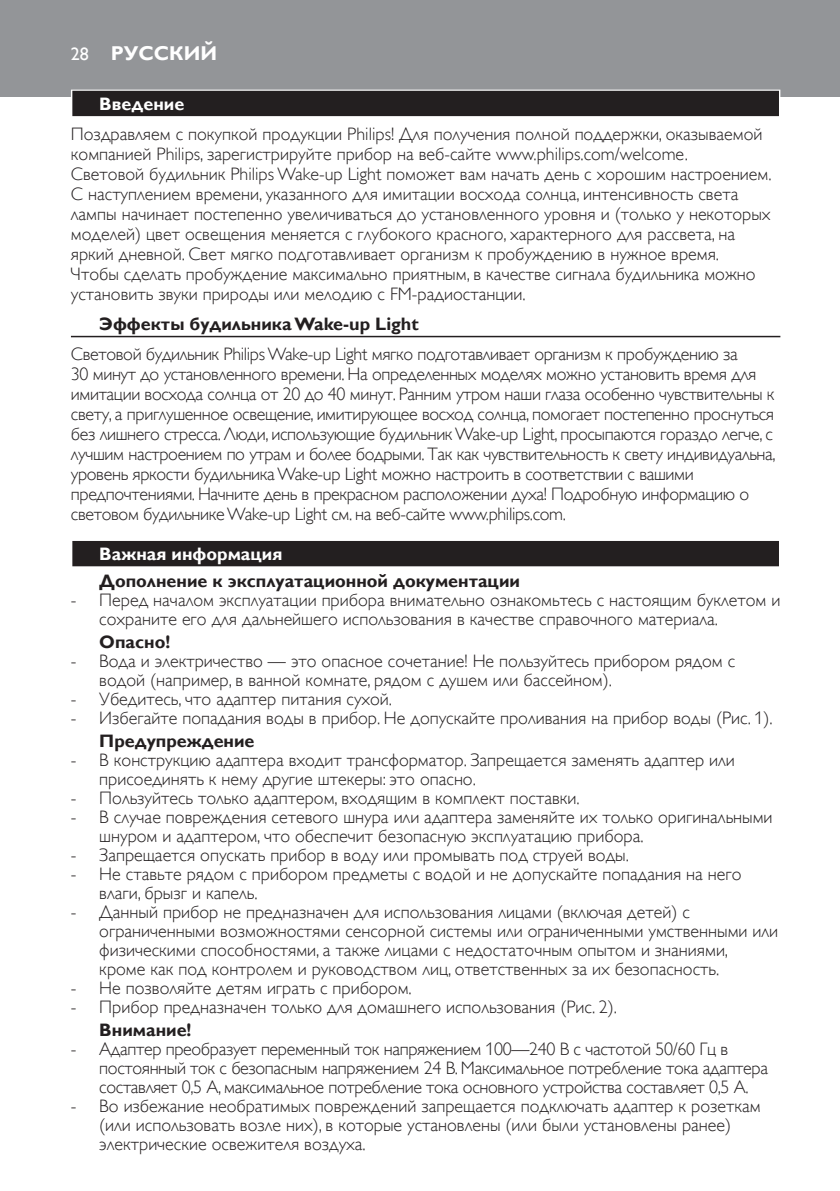
<style>
.page{position:relative;width:840px;height:1191px;background:#fff}
.page>*{position:absolute;margin:0;border:0;box-sizing:border-box;transform-origin:0 0}
.t1{font:700 20px "Gill Sans Alt One WGL";color:#fff}
.t2{font:18px/19px "Gill Sans Alt One WGL Light";color:#231f20}
.t3{font:18px/20px "Gill Sans Alt One WGL Light";letter-spacing:-.02em;color:#231f20}
.t4{font:700 18px "Gill Sans Alt One WGL";color:#231f20}
.t5{font:700 18px "Gill Sans Alt One WGL";color:#fff}
.t6{font:18px "Gill Sans Alt One WGL";color:#fff}
</style>
<div class="page">
<div style="left:0;top:0;width:839px;height:96px;background:#939598"></div>
<div style="left:71px;top:90px;width:709px;height:28px;background:#e4e3e3"></div>
<div style="left:72px;top:91px;width:706px;height:25px;background:#231f20"></div>
<hr style="left:71px;top:336px;width:709px;height:1px;background:#231f20">
<div style="left:71px;top:540px;width:709px;height:28px;background:#b9b7b8"></div>
<div style="left:72px;top:541px;width:706px;height:25px;background:#231f20"></div>
<p class="t6" style="left:71px;top:42px;width:19px">28</p>
<p class="t1" style="left:111px;top:40px;width:108px">РУССКИЙ</p>
<p class="t5" style="left:99px;top:92px;width:86px">Введение</p>
<p class="t2" style="left:71px;top:124px;width:701px;line-height:20px">Поздравляем с покупкой продукции Philips! Для получения полной поддержки, оказываемой компанией Philips, зарегистрируйте прибор на веб-сайте www.philips.com/welcome.<br>Световой будильник Philips Wake-up Light поможет вам начать день с хорошим настроением.<br>С наступлением времени, указанного для имитации восхода солнца, интенсивность света лампы начинает постепенно увеличиваться до установленного уровня и (только у некоторых моделей) цвет освещения меняется с глубокого красного, характерного для рассвета, на яркий дневной. Свет мягко подготавливает организм к пробуждению в нужное время.<br>Чтобы сделать пробуждение максимально приятным, в качестве сигнала будильника можно установить звуки природы или мелодию с FM-радиостанции.</p>
<p class="t4" style="left:99px;top:312px;width:321px">Эффекты будильника Wake-up Light</p>
<p class="t3" style="left:71px;top:344px;width:706px">Световой будильник Philips Wake-up Light мягко подготавливает организм к пробуждению за<br>30 минут до установленного времени. На определенных моделях можно установить время для имитации восхода солнца от 20 до 40 минут. Ранним утром наши глаза особенно чувствительны к свету, а приглушенное освещение, имитирующее восход солнца, помогает постепенно проснуться без лишнего стресса. Люди, использующие будильник Wake-up Light, просыпаются гораздо легче, с лучшим настроением по утрам и более бодрыми. Так как чувствительность к свету индивидуальна, уровень яркости будильника Wake-up Light можно настроить в соответствии с вашими предпочтениями. Начните день в прекрасном расположении духа! Подробную информацию о световом будильнике Wake-up Light см. на веб-сайте www.philips.com.</p>
<p class="t5" style="left:99px;top:542px;width:184px">Важная информация</p>
<p class="t4" style="left:99px;top:569px;width:422px">Дополнение к эксплуатационной документации</p>
<p class="t2" style="left:99px;top:590px;width:682px;text-indent:-28px">- Перед началом эксплуатации прибора внимательно ознакомьтесь с настоящим буклетом и сохраните его для дальнейшего использования в качестве справочного материала.</p>
<p class="t4" style="left:99px;top:630px;width:72px">Опасно!</p>
<p class="t2" style="left:99px;top:651px;width:637px;text-indent:-28px">- Вода и электричество — это опасное сочетание! Не пользуйтесь прибором рядом с водой (например, в ванной комнате, рядом с душем или бассейном).</p>
<p class="t2" style="left:71px;top:689px;width:322px">- Убедитесь, что адаптер питания сухой.</p>
<p class="t2" style="left:71px;top:708px;width:702px">- Избегайте попадания воды в прибор. Не допускайте проливания на прибор воды (Рис. 1).</p>
<p class="t4" style="left:99px;top:729px;width:157px">Предупреждение</p>
<p class="t2" style="left:99px;top:750px;width:636px;text-indent:-28px">- В конструкцию адаптера входит трансформатор. Запрещается заменять адаптер или присоединять к нему другие штекеры: это опасно.</p>
<p class="t2" style="left:71px;top:788px;width:510px">- Пользуйтесь только адаптером, входящим в комплект поставки.</p>
<p class="t2" style="left:99px;top:807px;width:674px;text-indent:-28px">- В случае повреждения сетевого шнура или адаптера заменяйте их только оригинальными шнуром и адаптером, что обеспечит безопасную эксплуатацию прибора.</p>
<p class="t2" style="left:71px;top:846px;width:559px">- Запрещается опускать прибор в воду или промывать под струей воды.</p>
<p class="t2" style="left:99px;top:865px;width:643px;text-indent:-28px">- Не ставьте рядом с прибором предметы с водой и не допускайте попадания на него влаги, брызг и капель.</p>
<p class="t2" style="left:99px;top:903px;width:680px;text-indent:-28px">- Данный прибор не предназначен для использования лицами (включая детей) с ограниченными возможностями сенсорной системы или ограниченными умственными или физическими способностями, а также лицами с недостаточным опытом и знаниями, кроме как под контролем и руководством лиц, ответственных за их безопасность.</p>
<p class="t2" style="left:71px;top:979px;width:342px">- Не позволяйте детям играть с прибором.</p>
<p class="t2" style="left:71px;top:998px;width:547px">- Прибор предназначен только для домашнего использования (Рис. 2).</p>
<p class="t4" style="left:99px;top:1018px;width:94px">Внимание!</p>
<p class="t3" style="left:99px;top:1040px;width:669px;line-height:19px;text-indent:-28px">- Адаптер преобразует переменный ток напряжением 100—240 В с частотой 50/60 Гц в постоянный ток с безопасным напряжением 24 В. Максимальное потребление тока адаптера составляет 0,5 А, максимальное потребление тока основного устройства составляет 0,5 А.</p>
<p class="t2" style="left:99px;top:1097px;width:662px;text-indent:-28px">- Во избежание необратимых повреждений запрещается подключать адаптер к розеткам (или использовать возле них), в которые установлены (или были установлены ранее) электрические освежителя воздуха.</p>
</div>
